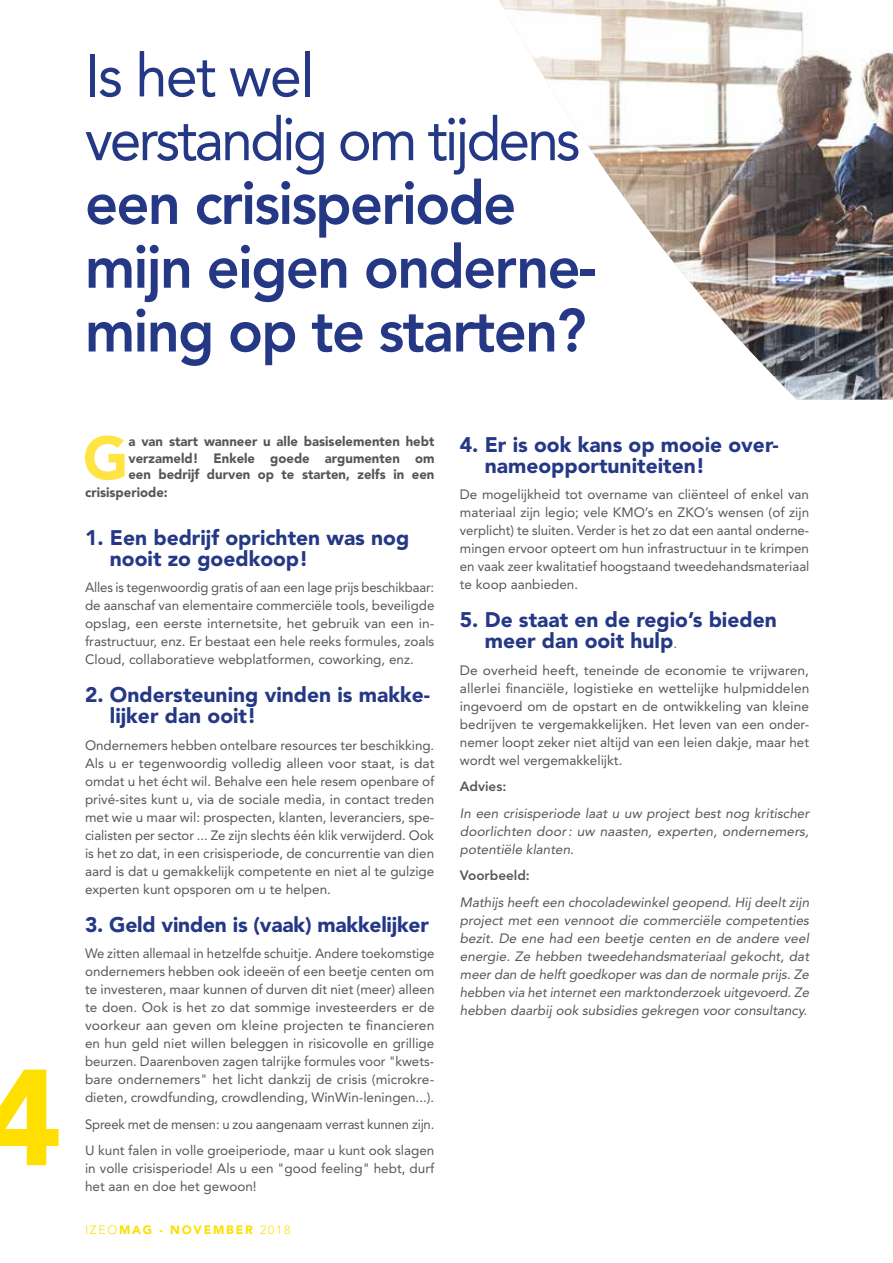
<style>
.page{position:relative;width:893px;height:1263px;background:#fff}
.page>*{position:absolute;margin:0;border:0;box-sizing:border-box;transform-origin:0 0}
.t1{font:900 135px "Avenir LT Std";color:#fedf00}
.t2{font:900 60.15px "Avenir LT Std";color:#ffe443}
.t3{font:800 60px/63.8px "Avenir LT Std";letter-spacing:-.03em;color:#243886;scale:.96 1}
.t4{font:60px/63.8px "Avenir LT Std";letter-spacing:-.05em;color:#243886;scale:.96 1}
.t5{font:900 21px/21px "Avenir LT Std";color:#243886}
.t6{font:13.5px/18px "Avenir LT Std";color:#575756;text-align:justify}
.t7{font:italic 13.5px/18px "Avenir LT Std";color:#575756;text-align:justify}
.t8{font:900 13.5px/16.5px "Avenir LT Std";color:#575756;text-align:justify}
.t9{font:800 13.5px "Avenir LT Std";color:#575756}
.t10{font:900 12px "Avenir LT Std";letter-spacing:.15em;color:#fedf00}
.s1{font-weight:300}
.s2{font-weight:400;font-size:13.5px;color:#575756}
</style>
<div class="page">
<img style="left:499px;top:0;width:394px;height:400px">
<h3 class="t4" style="left:85px;top:44px;width:517px">Is het wel<br>verstandig om tijdens</h3>
<h3 class="t3" style="left:85px;top:171px;width:535px">een crisisperiode mijn eigen onderne&shy;ming op te starten?</h3>
<h1 class="t1" style="left:-18px;top:1036px;width:81px">4</h1>
<h2 class="t2" style="left:83px;top:422px;width:47px">G</h2>
<p class="t8" style="left:128px;top:433px;width:307px">a van start wanneer u alle basiselementen hebt verzameld! Enkele goede argumenten om een bedrijf durven op te starten, zelfs in een</p>
<p class="t8" style="left:85px;top:484px;width:84px">crisisperiode:</p>
<h3 class="t5" style="left:110px;top:527px;width:301px;text-indent:-25px">1. Een bedrijf oprichten was nog nooit zo goedkoop!</h3>
<p class="t6" style="left:85px;top:578px;width:351px">Alles is tegenwoordig gratis of aan een lage prijs beschikbaar: de aanschaf van elementaire commerciële tools, beveiligde opslag, een eerste internetsite, het gebruik van een in&shy;frastructuur, enz. Er bestaat een hele reeks formules, zoals Cloud, collaboratieve webplatformen, coworking, enz.</p>
<h3 class="t5" style="left:110px;top:684px;width:322px;text-indent:-25px">2. Ondersteuning vinden is makke&shy;lijker dan ooit!</h3>
<p class="t6" style="left:85px;top:736px;width:351px">Ondernemers hebben ontelbare resources ter beschikking.<br>Als u er tegenwoordig volledig alleen voor staat, is dat omdat u het écht wil. Behalve een hele resem openbare of privé-sites kunt u, via de sociale media, in contact treden met wie u maar wil: prospecten, klanten, leveranciers, spe&shy;cialisten per sector ... Ze zijn slechts één klik verwijderd. Ook is het zo dat, in een crisisperiode, de concurrentie van dien aard is dat u gemakkelijk competente en niet al te gulzige experten kunt opsporen om u te helpen.</p>
<h3 class="t5" style="left:85px;top:914px;width:345px">3. Geld vinden is (vaak) makkelijker</h3>
<p class="t6" style="left:85px;top:944px;width:351px">We zitten allemaal in hetzelfde schuitje. Andere toekomstige ondernemers hebben ook ideeën of een beetje centen om te investeren, maar kunnen of durven dit niet (meer) alleen te doen. Ook is het zo dat sommige investeerders er de voorkeur aan geven om kleine projecten te financieren en hun geld niet willen beleggen in risicovolle en grillige beurzen. Daarenboven zagen talrijke formules voor "kwets&shy;bare ondernemers" het licht dankzij de crisis (microkre&shy;dieten, crowdfunding, crowdlending, WinWin-leningen...).</p>
<p class="t6" style="left:85px;top:1111px;width:351px;line-height:26.5px">Spreek met de mensen: u zou aangenaam verrast kunnen zijn.<br>U kunt falen in volle groeiperiode, maar u kunt ook slagen</p>
<p class="t6" style="left:85px;top:1159px;width:351px">in volle crisisperiode! Als u een "good feeling" hebt, durf het aan en doe het gewoon!</p>
<p class="t10" style="left:85px;top:1222px;width:207px"><span class="s1">IZEO</span>MAG - NOVEMBER <span class="s1">2018</span></p>
<h3 class="t5" style="left:485px;top:434px;width:295px;text-indent:-25px">4. Er is ook kans op mooie over&shy;nameopportuniteiten!</h3>
<p class="t6" style="left:460px;top:486px;width:351px">De mogelijkheid tot overname van cliënteel of enkel van materiaal zijn legio; vele KMO’s en ZKO’s wensen (of zijn verplicht) te sluiten. Verder is het zo dat een aantal onderne&shy;mingen ervoor opteert om hun infrastructuur in te krimpen en vaak zeer kwalitatief hoogstaand tweedehandsmateriaal te koop aanbieden.</p>
<h3 class="t5" style="left:485px;top:609px;width:294px;text-indent:-25px">5. De staat en de regio’s bieden meer dan ooit hulp<span class="s2">.</span></h3>
<p class="t6" style="left:460px;top:661px;width:351px">De overheid heeft, teneinde de economie te vrijwaren, allerlei financiële, logistieke en wettelijke hulpmiddelen ingevoerd om de opstart en de ontwikkeling van kleine bedrijven te vergemakkelijken. Het leven van een onder&shy;nemer loopt zeker niet altijd van een leien dakje, maar het wordt wel vergemakkelijkt.</p>
<p class="t9" style="left:460px;top:779px;width:48px">Advies:</p>
<p class="t7" style="left:460px;top:804px;width:351px">In een crisisperiode laat u uw project best nog kritischer doorlichten door: uw naasten, experten, ondernemers, potentiële klanten.</p>
<p class="t9" style="left:460px;top:868px;width:71px">Voorbeeld:</p>
<p class="t7" style="left:460px;top:893px;width:351px">Mathijs heeft een chocoladewinkel geopend. Hij deelt zijn project met een vennoot die commerciële competenties bezit. De ene had een beetje centen en de andere veel energie. Ze hebben tweedehandsmateriaal gekocht, dat meer dan de helft goedkoper was dan de normale prijs. Ze hebben via het internet een marktonderzoek uitgevoerd. Ze hebben daarbij ook subsidies gekregen voor consultancy.</p>
</div>
